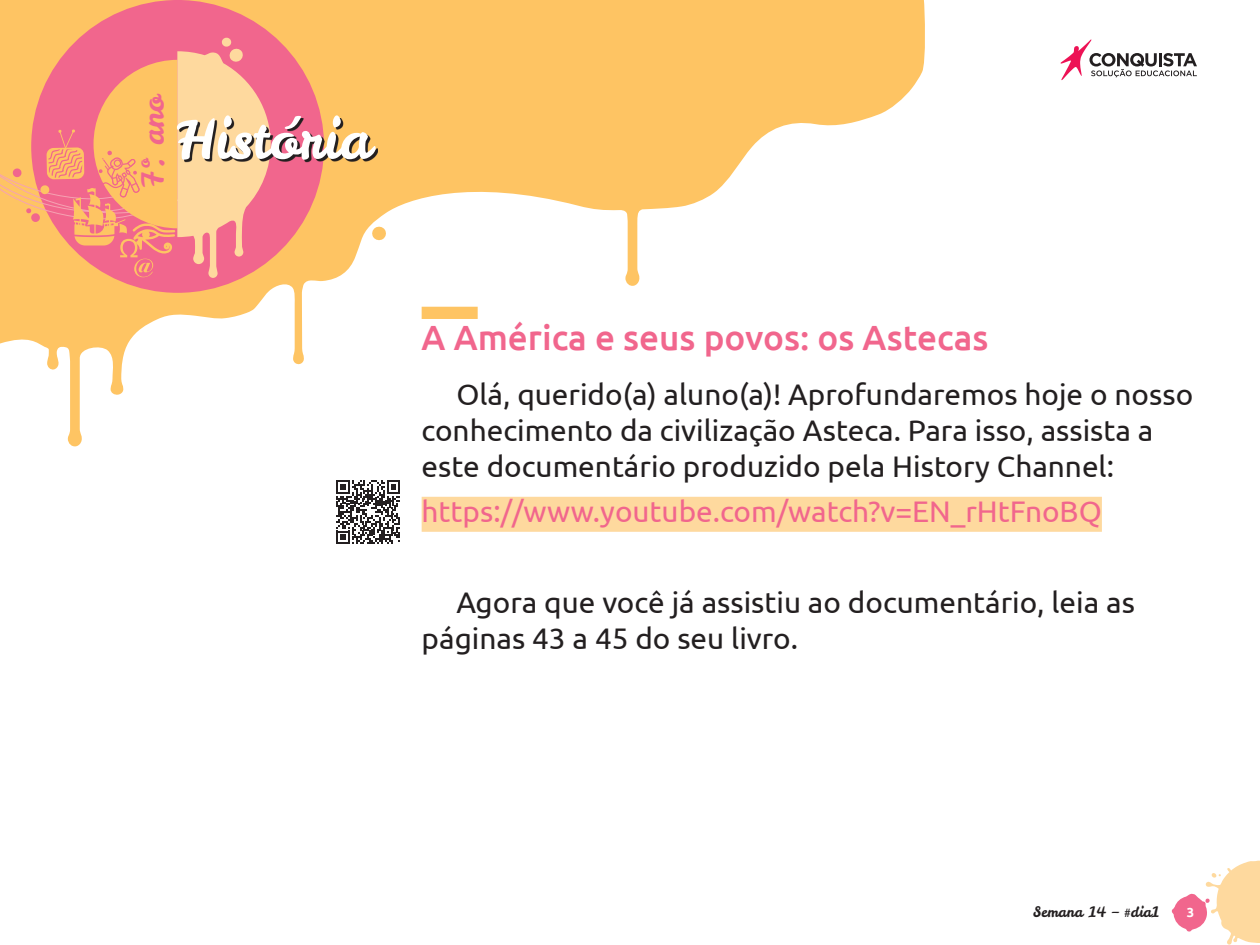
<style>
.page{position:relative;width:1260px;height:945px;background:#fff}
.page>*{position:absolute;margin:0;border:0;box-sizing:border-box;transform-origin:0 0}
.t1{font:54.25px "Leckerli One";color:#fff}
.t2{font:500 35px "Ubuntu";color:#f1668d}
.t3{font:29.75px/35.7px "Ubuntu";color:#231f20}
.t4{font:29.75px "Ubuntu";color:#f1668d}
.t5{font:29.4px "Leckerli One";color:#f1668d}
.t6{font:14.35px "Leckerli One";color:#231f20}
.t7{font:700 13.12px "Ubuntu";color:#fff}
</style>
<div class="page">
<svg style="left:0;top:0;width:925px;height:447px"></svg>
<div style="left:31px;top:0;width:293px;height:293px;background:#f1668d;border-radius:50%"></div>
<svg style="left:1172px;top:861px;width:88px;height:84px"></svg>
<svg style="left:1061px;top:39px;width:136px;height:41px"></svg>
<svg style="left:0;top:37px;width:271px;height:241px"></svg>
<svg style="left:179px;top:118px;width:199px;height:44px"></svg>
<div style="left:422px;top:307px;width:56px;height:12px;background:#fec463"></div>
<div style="left:422px;top:497px;width:680px;height:35px;background:#fed99e"></div>
<svg style="left:336px;top:480px;width:64px;height:64px"></svg>
<p class="t5" style="left:133px;top:188px;width:95px;rotate:-90deg">7º. ano</p>
<h1 class="t1" style="left:176px;top:103px;width:197px">História</h1>
<p class="t2" style="left:422px;top:315px;width:568px">A América e seus povos: os Astecas</p>
<p class="t3" style="left:422px;top:376px;width:773px;text-indent:35px">Olá, querido(a) aluno(a)! Aprofundaremos hoje o nosso conhecimento da civilização Asteca. Para isso, assista a este documentário produzido pela History Channel:</p>
<p class="t4" style="left:422px;top:494px;width:682px">https://www.youtube.com/watch?v=EN_rHtFnoBQ</p>
<p class="t3" style="left:422px;top:584px;width:715px;text-indent:35px">Agora que você já assistiu ao documentário, leia as páginas 43 a 45 do seu livro.</p>
<p class="t6" style="left:1033px;top:903px;width:128px">Semana 14 – #dia1</p>
<p class="t7" style="left:1187px;top:905px;width:9px">3</p>
</div>
